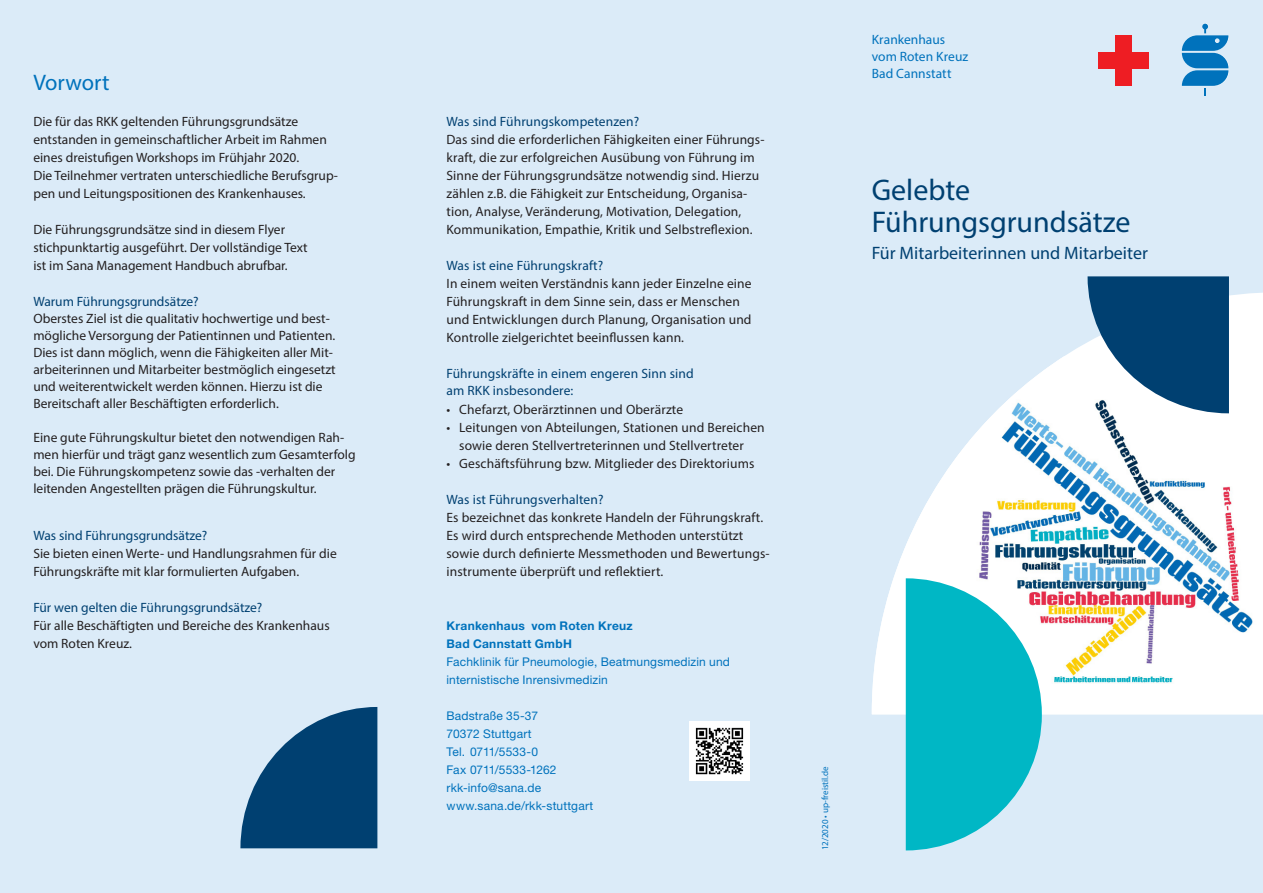
<style>
.page{position:relative;width:1263px;height:893px;background:#dbebf8}
.page>*{position:absolute;margin:0;border:0;box-sizing:border-box;transform-origin:0 0}
.T___XL___Überschrift{font:30px/31.5px "Myriad Pro";color:#004071}
.C___L_-Überschrift{font:22.5px "Myriad Pro";color:#0072bc}
.T___XL___Überschrift-2{font:18px "Myriad Pro";color:#004071}
.C___Fließtext___Roma{font:13.5px/18px "Myriad Pro";letter-spacing:.01em;color:#231f20}
.C___L_-Überschrift-2{font:13.5px/17px "Myriad Pro";color:#231f20}
.C___L_-Überschrift-3{font:13.5px/17px "Myriad Pro";letter-spacing:.01em;color:#004071}
.T___Absender_-_Bold{font:13.5px/17px "Myriad Pro";letter-spacing:.005em;color:#0072bc}
.R___Adresse___Roman{font:12px "Helvetica Neue LT Pro";letter-spacing:.015em;color:#0072bc}
.R___Adresse___Bold_b{font:700 12px "Helvetica Neue LT Pro";letter-spacing:.025em;color:#0072bc}
.t1{font:9px "Myriad Pro";color:#0072bc}
.s1{color:#004071}
</style>
<div class="page">
<svg style="left:240px;top:707px;width:137px;height:141px"></svg>
<svg style="left:1065px;top:292px;width:198px;height:64px;fill:#fff"></svg>
<img style="left:872px;top:356px;width:391px;height:358px">
<svg style="left:906px;top:578px;width:136px;height:272px;background:#32c3cf"></svg>
<svg style="left:1087px;top:276px;width:142px;height:137px;background:#36688f"></svg>
<svg style="left:1182px;top:23px;width:47px;height:73px"></svg>
<div style="left:1115px;top:35px;width:17px;height:51px;background:#ee1d23"></div>
<div style="left:1098px;top:52px;width:51px;height:17px;background:#ee1d23"></div>
<img style="left:690px;top:721px;width:59px;height:60px">
<p class="C___L_-Überschrift" style="left:33px;top:69px;width:78px">Vorwort</p>
<p class="C___Fließtext___Roma" style="left:33px;top:112px;width:306px">Die für das RKK geltenden Führungsgrundsätze entstanden in gemeinschaftlicher Arbeit im Rahmen eines dreistufigen Workshops im Frühjahr 2020.<br>Die Teilnehmer vertraten unterschiedliche Berufsgrup&shy;pen und Leitungspositionen des Krankenhauses.</p>
<p class="C___Fließtext___Roma" style="left:33px;top:220px;width:276px">Die Führungsgrundsätze sind in diesem Flyer stichpunktartig ausgeführt. Der vollständige Text ist im Sana Management Handbuch abrufbar.</p>
<p class="C___L_-Überschrift-2" style="left:33px;top:293px;width:304px"><span class="s1">Warum Führungsgrundsätze?<br></span>Oberstes Ziel ist die qualitativ hochwertige und best&shy;mögliche Versorgung der Patientinnen und Patienten.<br>Dies ist dann möglich, wenn die Fähigkeiten aller Mit&shy;arbeiterinnen und Mitarbeiter bestmöglich eingesetzt und weiterentwickelt werden können. Hierzu ist die Bereitschaft aller Beschäftigten erforderlich.</p>
<p class="C___L_-Überschrift-2" style="left:33px;top:429px;width:324px">Eine gute Führungskultur bietet den notwendigen Rah&shy;men hierfür und trägt ganz wesentlich zum Gesamterfolg bei. Die Führungskompetenz sowie das -verhalten der leitenden Angestellten prägen die Führungskultur.</p>
<p class="C___L_-Überschrift-3" style="left:33px;top:527px;width:176px">Was sind Führungsgrundsätze?</p>
<p class="C___Fließtext___Roma" style="left:33px;top:544px;width:305px">Sie bieten einen Werte- und Handlungsrahmen für die<br>Führungskräfte mit klar formulierten Aufgaben.</p>
<p class="C___L_-Überschrift-3" style="left:33px;top:599px;width:231px">Für wen gelten die Führungsgrundsätze?</p>
<p class="C___Fließtext___Roma" style="left:33px;top:616px;width:298px">Für alle Beschäftigten und Bereiche des Krankenhaus vom Roten Kreuz.</p>
<p class="C___L_-Überschrift-3" style="left:446px;top:113px;width:194px">Was sind Führungskompetenzen?</p>
<p class="C___Fließtext___Roma" style="left:446px;top:130px;width:320px">Das sind die erforderlichen Fähigkeiten einer Führungs&shy;kraft, die zur erfolgreichen Ausübung von Führung im Sinne der Führungsgrundsätze notwendig sind. Hierzu zählen z.B. die Fähigkeit zur Entscheidung, Organisa&shy;tion, Analyse, Veränderung, Motivation, Delegation, Kommunikation, Empathie, Kritik und Selbstreflexion.</p>
<p class="C___L_-Überschrift-3" style="left:446px;top:257px;width:158px">Was ist eine Führungskraft?</p>
<p class="C___Fließtext___Roma" style="left:446px;top:274px;width:307px">In einem weiten Verständnis kann jeder Einzelne eine Führungskraft in dem Sinne sein, dass er Menschen und Entwicklungen durch Planung, Organisation und Kontrolle zielgerichtet beeinflussen kann.</p>
<p class="C___L_-Überschrift-3" style="left:446px;top:365px;width:249px">Führungskräfte in einem engeren Sinn sind am RKK insbesondere:</p>
<p class="C___Fließtext___Roma" style="left:446px;top:400px;width:238px">• Chefarzt, Oberärztinnen und Oberärzte</p>
<p class="C___Fließtext___Roma" style="left:446px;top:418px;width:320px">• Leitungen von Abteilungen, Stationen und Bereichen</p>
<p class="C___Fließtext___Roma" style="left:459px;top:436px;width:286px">sowie deren Stellvertreterinnen und Stellvertreter</p>
<p class="C___Fließtext___Roma" style="left:446px;top:454px;width:309px">• Geschäftsführung bzw. Mitglieder des Direktoriums</p>
<p class="C___L_-Überschrift-3" style="left:446px;top:491px;width:159px">Was ist Führungsverhalten?</p>
<p class="C___Fließtext___Roma" style="left:446px;top:508px;width:325px">Es bezeichnet das konkrete Handeln der Führungskraft.<br>Es wird durch entsprechende Methoden unterstützt sowie durch definierte Messmethoden und Bewertungs&shy;instrumente überprüft und reflektiert.</p>
<p class="R___Adresse___Bold_b" style="left:446px;top:618px;width:188px">Krankenhaus vom Roten Kreuz</p>
<p class="R___Adresse___Bold_b" style="left:446px;top:636px;width:127px">Bad Cannstatt GmbH</p>
<p class="R___Adresse___Roman" style="left:446px;top:655px;width:285px">Fachklinik für Pneumologie, Beatmungsmedizin und</p>
<p class="R___Adresse___Roman" style="left:446px;top:673px;width:163px">internistische Inrensivmedizin</p>
<p class="R___Adresse___Roman" style="left:446px;top:709px;width:93px">Badstraße 35-37</p>
<p class="R___Adresse___Roman" style="left:446px;top:727px;width:87px">70372 Stuttgart</p>
<p class="R___Adresse___Roman" style="left:446px;top:745px;width:93px">Tel. 0711/5533-0</p>
<p class="R___Adresse___Roman" style="left:446px;top:763px;width:112px">Fax 0711/5533-1262</p>
<p class="R___Adresse___Roman" style="left:446px;top:781px;width:96px">rkk-info@sana.de</p>
<p class="R___Adresse___Roman" style="left:446px;top:799px;width:148px">www.sana.de/rkk-stuttgart</p>
<p class="T___Absender_-_Bold" style="left:872px;top:30px;width:98px">Krankenhaus vom Roten Kreuz</p>
<p class="T___Absender_-_Bold" style="left:872px;top:64px;width:81px">Bad Cannstatt</p>
<p class="T___XL___Überschrift" style="left:872px;top:174px;width:260px">Gelebte<br>Führungsgrundsätze</p>
<p class="T___XL___Überschrift-2" style="left:872px;top:241px;width:278px">Für Mitarbeiterinnen und Mitarbeiter</p>
<p class="t1" style="left:820px;top:850px;width:86px;rotate:-90deg">12/2020 • up-freistil.de</p>
</div>
